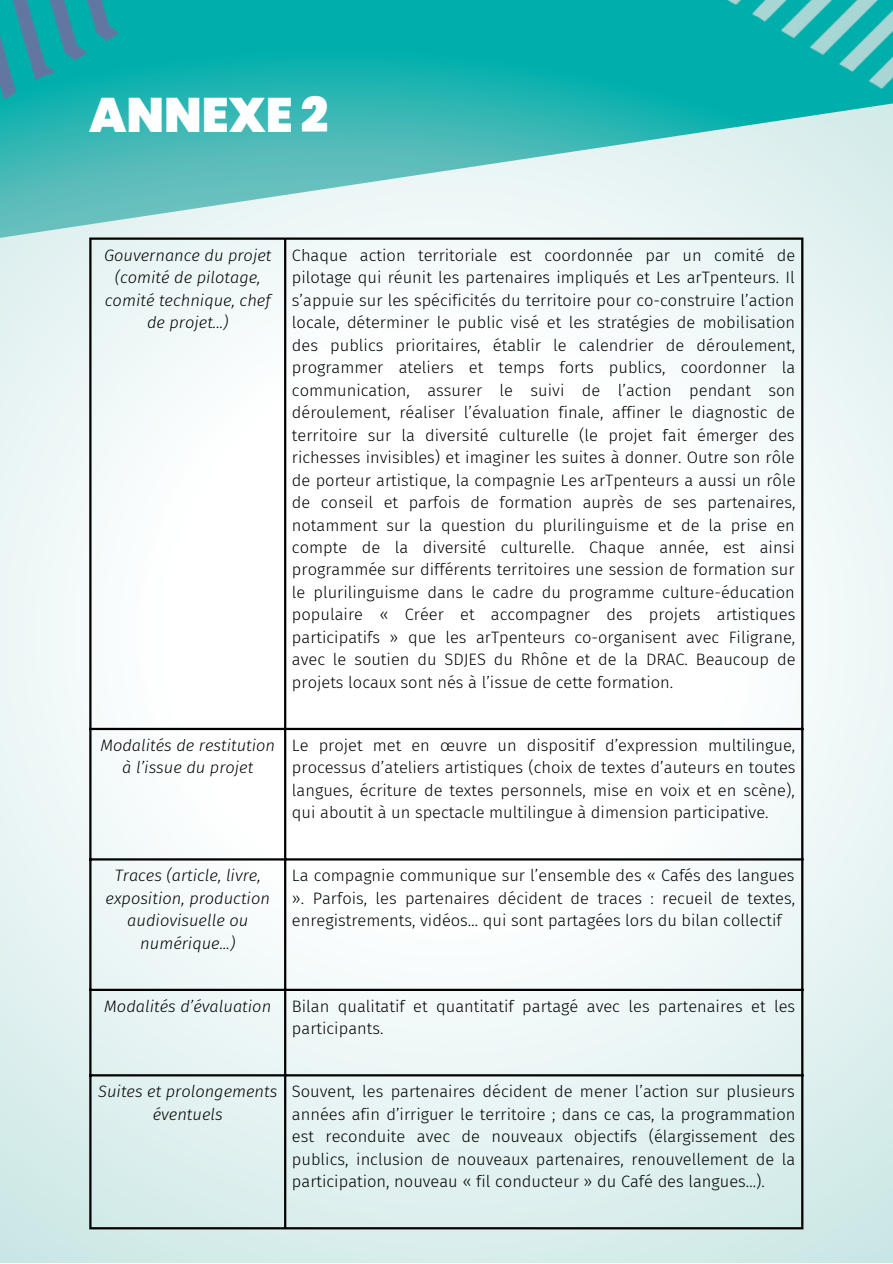
<style>
.page{position:relative;width:893px;height:1264px;background:#fff}
.page>*{position:absolute;margin:0;border:0;box-sizing:border-box;transform-origin:0 0}
.t1{font:900 48.3px "Poppins";color:#fff}
.t2{font:300 16.5px/22.5px "Fira Sans";color:#000;text-align:justify}
.t3{font:italic 300 16.5px/22.5px "Fira Sans";color:#000;text-align:center}
</style>
<div class="page">
<img style="left:0;top:330px;width:892px;height:932px">
<img style="left:0;top:0;width:892px;height:330px">
<hr style="left:89px;top:240px;width:2px;height:987px;background:#000">
<hr style="left:284px;top:240px;width:2px;height:987px;background:#000">
<hr style="left:801px;top:240px;width:2px;height:987px;background:#000">
<hr style="left:89px;top:237px;width:714px;height:3px;background:#000">
<hr style="left:89px;top:727px;width:714px;height:3px;background:#000">
<hr style="left:89px;top:858px;width:714px;height:2px;background:#000">
<hr style="left:89px;top:988px;width:714px;height:3px;background:#000">
<hr style="left:89px;top:1074px;width:714px;height:2px;background:#000">
<hr style="left:89px;top:1227px;width:714px;height:2px;background:#000">
<h1 class="t1" style="left:89px;top:82px;width:240px">ANNEXE 2</h1>
<p class="t3" style="left:104px;top:244px;width:169px">Gouvernance du projet (comité de pilotage, comité technique, chef de projet...)</p>
<p class="t2" style="left:292px;top:244px;width:505px">Chaque action territoriale est coordonnée par un comité de pilotage qui réunit les partenaires impliqués et Les arTpenteurs. Il s’appuie sur les spécificités du territoire pour co-construire l’action locale, déterminer le public visé et les stratégies de mobilisation des publics prioritaires, établir le calendrier de déroulement, programmer ateliers et temps forts publics, coordonner la communication, assurer le suivi de l’action pendant son déroulement, réaliser l’évaluation finale, affiner le diagnostic de territoire sur la diversité culturelle (le projet fait émerger des richesses invisibles) et imaginer les suites à donner. Outre son rôle de porteur artistique, la compagnie Les arTpenteurs a aussi un rôle de conseil et parfois de formation auprès de ses partenaires, notamment sur la question du plurilinguisme et de la prise en compte de la diversité culturelle. Chaque année, est ainsi programmée sur différents territoires une session de formation sur le plurilinguisme dans le cadre du programme culture-éducation populaire « Créer et accompagner des projets artistiques participatifs » que les arTpenteurs co-organisent avec Filigrane, avec le soutien du SDJES du Rhône et de la DRAC. Beaucoup de projets locaux sont nés à l’issue de cette formation.</p>
<p class="t3" style="left:100px;top:734px;width:176px">Modalités de restitution à l’issue du projet</p>
<p class="t2" style="left:292px;top:734px;width:505px">Le projet met en œuvre un dispositif d’expression multilingue, processus d’ateliers artistiques (choix de textes d’auteurs en toutes langues, écriture de textes personnels, mise en voix et en scène), qui aboutit à un spectacle multilingue à dimension participative.</p>
<p class="t3" style="left:106px;top:864px;width:166px">Traces (article, livre, exposition, production audiovisuelle ou numérique...)</p>
<p class="t2" style="left:292px;top:864px;width:504px">La compagnie communique sur l’ensemble des « Cafés des langues ». Parfois, les partenaires décident de traces : recueil de textes, enregistrements, vidéos… qui sont partagées lors du bilan collectif</p>
<p class="t3" style="left:104px;top:995px;width:168px">Modalités d’évaluation</p>
<p class="t2" style="left:292px;top:995px;width:505px">Bilan qualitatif et quantitatif partagé avec les partenaires et les participants.</p>
<p class="t3" style="left:98px;top:1080px;width:181px">Suites et prolongements éventuels</p>
<p class="t2" style="left:292px;top:1080px;width:505px">Souvent, les partenaires décident de mener l’action sur plusieurs années afin d’irriguer le territoire ; dans ce cas, la programmation est reconduite avec de nouveaux objectifs (élargissement des publics, inclusion de nouveaux partenaires, renouvellement de la participation, nouveau « fil conducteur » du Café des langues…).</p>
</div>
